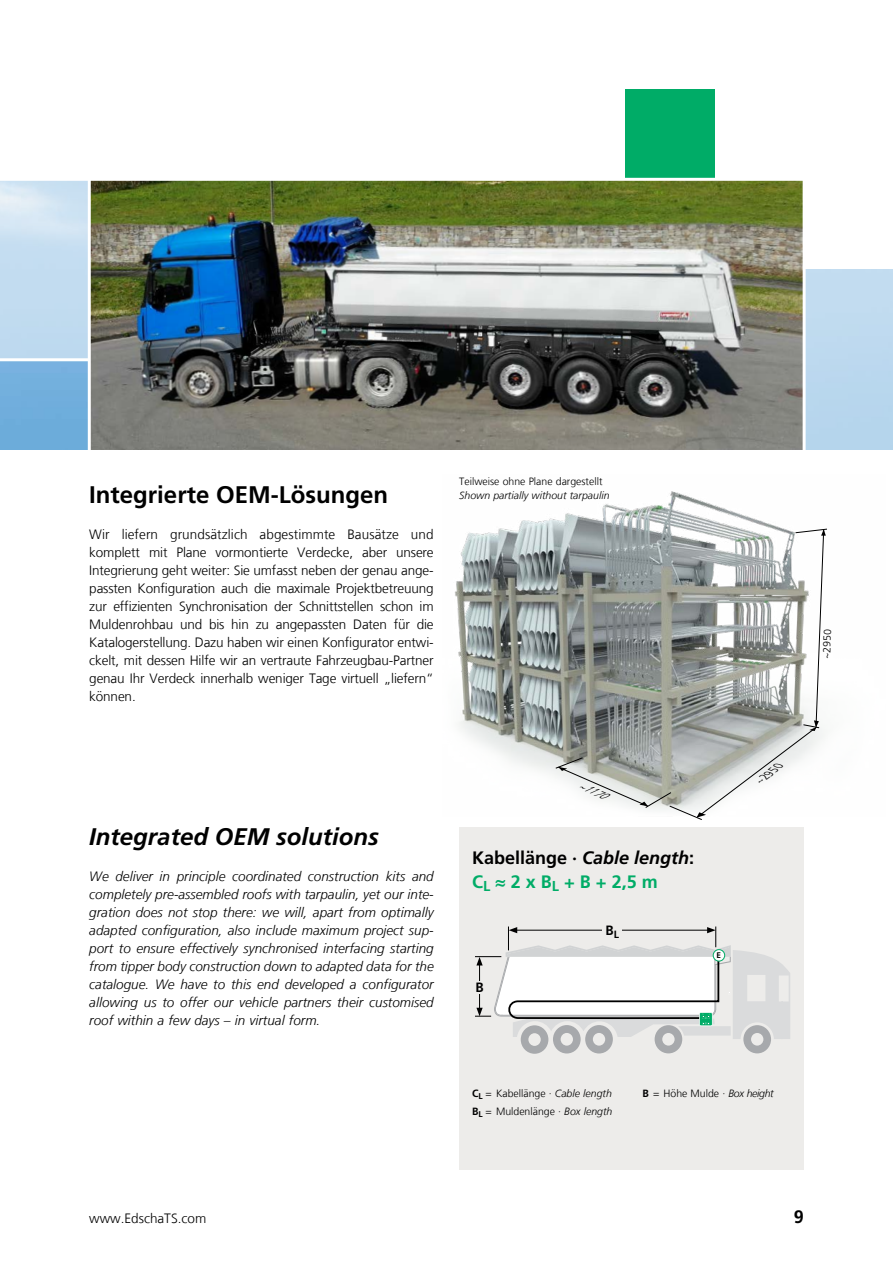
<style>
.page{position:relative;width:893px;height:1263px;background:#fff}
.page>*{position:absolute;margin:0;border:0;box-sizing:border-box;transform-origin:0 0}
.t1{font:700 24px "Frutiger LT Com";color:#000}
.t2{font:italic 700 24px "Frutiger LT Com";color:#000}
.t3{font:700 18px/24px "Frutiger LT Com";color:#000}
.t4{font:300 13.5px/18px "Frutiger LT Com";letter-spacing:-.01em;color:#000;text-align:justify}
.t5{font:italic 300 13.5px/18px "Frutiger LT Com";color:#000;text-align:justify}
.t6{font:700 13.5px "Frutiger LT Com";color:#000}
.t7{font:300 10.5px/18px "Frutiger LT Com";color:#000}
.t8{font:italic 300 10.5px "Frutiger LT Com";color:#000}
.t9{font:italic 300 10.5px "Frutiger LT Com";color:#000}
.t10{font:700 8.1px "Frutiger LT Com";color:#000}
.s1{font-style:italic}
.s2{color:#00ac67}
.s3{font-weight:700}
</style>
<div class="page">
<img style="left:0;top:361px;width:88px;height:88px">
<svg style="left:0;top:181px;width:88px;height:177px;background:#c7def1"></svg>
<img style="left:91px;top:181px;width:712px;height:268px">
<div style="left:459px;top:827px;width:345px;height:342px;background:#edecea"></div>
<img style="left:455px;top:491px;width:326px;height:284px">
<div style="left:625px;top:89px;width:89px;height:90px;background:#00ac67"></div>
<svg style="left:475px;top:926px;width:315px;height:128px"></svg>
<div style="left:602px;top:925px;width:20px;height:10px;background:#edecea"></div>
<div style="left:471px;top:981px;width:17px;height:13px;background:#edecea"></div>
<div style="left:469px;top:982px;width:22px;height:12px;background:#edecea"></div>
<div style="left:804px;top:269px;width:89px;height:180px;background:#bcd8ef"></div>
<svg style="left:555px;top:528px;width:272px;height:292px"></svg>
<hr style="left:803px;top:161px;width:3px;height:293px;background:#fff">
<hr style="left:0;top:178px;width:893px;height:3px;background:#fff">
<h1 class="t1" style="left:89px;top:481px;width:300px">Integrierte OEM-Lösungen</h1>
<p class="t4" style="left:89px;top:526px;width:346px">Wir liefern grundsätzlich abgestimmte Bausätze und komplett mit Plane vormontierte Verdecke, aber unsere Integrierung geht weiter: Sie umfasst neben der genau ange&shy;passten Konfiguration auch die maximale Projektbetreuung zur effizienten Synchronisation der Schnittstellen schon im Muldenrohbau und bis hin zu angepassten Daten für die Katalogerstellung. Dazu haben wir einen Konfigurator entwi&shy;ckelt, mit dessen Hilfe wir an vertraute Fahrzeugbau-Partner genau Ihr Verdeck innerhalb weniger Tage virtuell „liefern“ können.</p>
<h1 class="t2" style="left:89px;top:823px;width:291px">Integrated OEM solutions</h1>
<p class="t5" style="left:89px;top:868px;width:346px">We deliver in principle coordinated construction kits and completely pre-assembled roofs with tarpaulin, yet our inte&shy;gration does not stop there: we will, apart from optimally adapted configuration, also include maximum project sup&shy;port to ensure effectively synchronised interfacing starting from tipper body construction down to adapted data for the catalogue. We have to this end developed a configurator allowing us to offer our vehicle partners their customised roof within a few days – in virtual form.</p>
<p class="t7" style="left:459px;top:473px;width:145px">Teilweise ohne Plane dargestellt</p>
<p class="t8" style="left:459px;top:489px;width:152px">Shown partially without tarpaulin</p>
<p class="t9" style="left:580px;top:779px;width:31px;rotate:23deg">~1170</p>
<h2 class="t3" style="left:472px;top:846px;width:224px">Kabellänge · <span class="s1">Cable length</span>:<br><span class="s2">C</span><sub>L</sub> <span class="s2">≈ 2 x B</span><sub>L</sub> <span class="s2">+ B + 2,5 m</span></h2>
<p class="t6" style="left:476px;top:979px;width:10px">B</p>
<p class="t6" style="left:605px;top:923px;width:15px">B<sub>L</sub></p>
<p class="t10" style="left:716px;top:951px;width:6px">E</p>
<p class="t9" style="left:755px;top:776px;width:31px;rotate:-38deg">~2950</p>
<p class="t7" style="left:472px;top:1085px;width:142px"><span class="s3">C</span><sub>L</sub> = Kabellänge · <span class="s1">Cable length<br></span><span class="s3">B</span><sub>L</sub> = Muldenlänge · <span class="s1">Box length</span></p>
<p class="t7" style="left:642px;top:1085px;width:133px"><span class="s3">B</span> = Höhe Mulde · <span class="s1">Box height</span></p>
<p class="t7" style="left:818px;top:659px;width:31px;rotate:-88deg">~2950</p>
<p class="t4" style="left:89px;top:1210px;width:119px">www.EdschaTS.com</p>
<h2 class="t3" style="left:794px;top:1205px;width:12px">9</h2>
</div>
